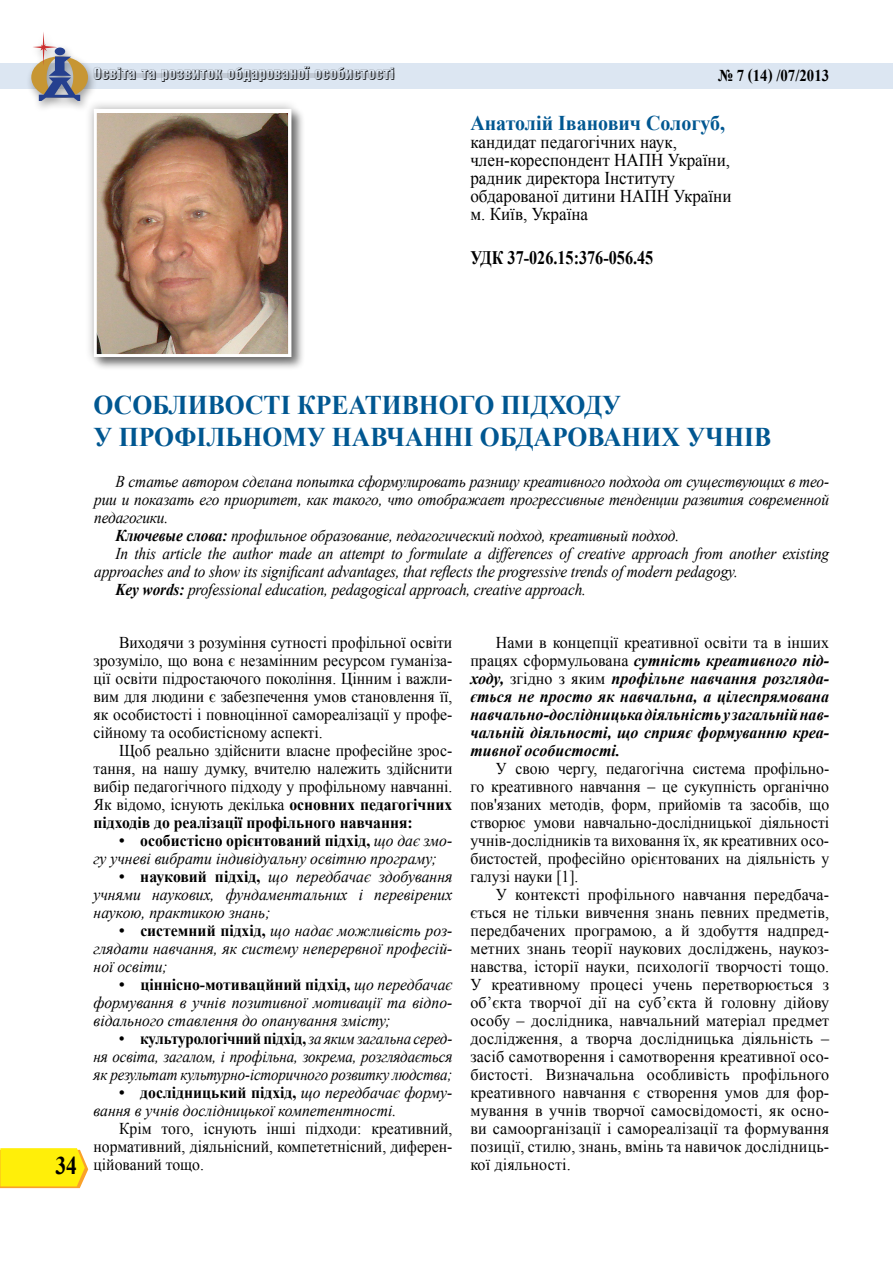
<style>
.page{position:relative;width:893px;height:1263px;background:#fff}
.page>*{position:absolute;margin:0;border:0;box-sizing:border-box;transform-origin:0 0}
.t1{font:700 27px/31.5px "Times New Roman";color:#005791;scale:.95 1}
.t2{font:700 25.5px "Times New Roman";color:#000;scale:.85 1}
.t3{font:700 21px "Times New Roman";color:#005791;scale:.95 1}
.t4{font:700 19.05px "Times New Roman";color:#000;scale:.85 1}
.t5{font:18px/18px "Times New Roman";color:#000;scale:.95 1}
.t6{font:16.5px/18px "Times New Roman";color:#000;text-align:justify;scale:.95 1}
.t7{font:16.5px/18px "Times New Roman";color:#000;text-align:justify}
.t8{font:italic 16.5px "Times New Roman";letter-spacing:-.01em;color:#000;scale:.93 1}
.t9{font:italic 16.5px/18px "Times New Roman";letter-spacing:-.01em;color:#000;text-align:justify;scale:.95 1}
.t10{font:italic 700 16.5px/18px "Times New Roman";letter-spacing:.005em;color:#000;text-align:justify}
.t11{font:italic 16.5px/18px "Times New Roman";letter-spacing:-.01em;color:#000;text-align:justify;scale:.91 1}
.t12{font:16.5px "Helios Compr Shadow";color:#000}
.t13{font:700 16.5px "Times New Roman";color:#000;scale:.9 1}
.s1{font-weight:700}
.s2{font-weight:700;font-style:normal}
.s3{font-weight:400;font-style:normal}
</style>
<div class="page">
<div style="left:1px;top:63px;width:892px;height:26px;background:#dce6f2"></div>
<svg style="left:0;top:1148px;width:88px;height:40px;background:#feea18"></svg>
<hr style="left:94px;top:73px;width:300px;height:4px;background:#c2cad5">
<div style="left:26px;top:30px;width:72px;height:82px;background:#000;opacity:.37"></div>
<svg style="left:31px;top:31px;width:57px;height:70px"></svg>
<div style="left:92px;top:107px;width:214px;height:264px;background:#000;opacity:.5"></div>
<div style="left:84px;top:99px;width:217px;height:267px;background:#000;opacity:.3"></div>
<img style="left:98px;top:113px;width:189px;height:240px">
<div style="left:94px;top:109px;width:197px;height:248px;border:3px solid #fff"></div>
<p class="t12" style="left:94px;top:65px;width:303px">Освіта та розвиток обдарованої особистості</p>
<p class="t13" style="left:718px;top:64px;width:125px">№ 7 (14) /07/2013</p>
<p class="t3" style="left:470px;top:108px;width:270px">Анатолій Іванович Сологуб,</p>
<p class="t5" style="left:470px;top:132px;width:276px">кандидат педагогічних наук, член-кореспондент НАПН України, радник директора Інституту обдарованої дитини НАПН України м. Київ, Україна</p>
<p class="t4" style="left:470px;top:245px;width:217px">УДК 37-026.15:376-056.45</p>
<h2 class="t2" style="left:55px;top:1148px;width:27px">34</h2>
<h1 class="t1" style="left:94px;top:389px;width:715px">ОСОБЛИВОСТІ КРЕАТИВНОГО ПІДХОДУ<br>У ПРОФІЛЬНОМУ НАВЧАННІ ОБДАРОВАНИХ УЧНІВ</h1>
<p class="t8" style="left:116px;top:471px;width:769px">В статье автором сделана попытка сформулировать разницу креативного подхода от существующих в тео-</p>
<p class="t8" style="left:94px;top:489px;width:792px">рии и показать его приоритет, как такого, что отображает прогрессивные тенденции развития современной</p>
<p class="t8" style="left:94px;top:507px;width:81px">педагогики.</p>
<p class="t8" style="left:116px;top:525px;width:608px"><span class="s1">Ключевые слова:</span> профильное образование, педагогический подход, креативный подход.</p>
<p class="t8" style="left:116px;top:543px;width:769px">In this article the author made an attempt to formulate a differences of creative approach from another existing</p>
<p class="t8" style="left:94px;top:561px;width:694px">approaches and to show its significant advantages, that reflects the progressive trends of modern pedagogy.</p>
<p class="t8" style="left:116px;top:579px;width:507px"><span class="s1">Key words:</span> professional education, pedagogical approach, creative approach.</p>
<p class="t6" style="left:94px;top:633px;width:379px;text-indent:26px">Виходячи з розуміння сутності профільної освіти зрозуміло, що вона є незамінним ресурсом гуманіза&shy;ції освіти підростаючого покоління. Цінним і важли&shy;вим для людини є забезпечення умов становлення її, як особистості і повноцінної самореалізації у профе&shy;сійному та особистісному аспекті.</p>
<p class="t6" style="left:94px;top:741px;width:379px;text-indent:26px">Щоб реально здійснити власне професійне зрос&shy;тання, на нашу думку, вчителю належить здійснити вибір педагогічного підходу у профільному навчанні.<br>Як відомо, існують декілька <span class="s1">основних педагогічних підходів до реалізації профільного навчання:</span></p>
<p class="t9" style="left:94px;top:831px;width:379px;text-indent:26px"><span class="s2">• особистісно орієнтований підхід,</span> що дає змо&shy;гу учневі вибрати індивідуальну освітню програму;</p>
<p class="t9" style="left:94px;top:867px;width:379px;text-indent:26px"><span class="s2">• науковий підхід,</span> що передбачає здобування учнями наукових, фундаментальних і перевірених наукою, практикою знань;</p>
<p class="t9" style="left:94px;top:921px;width:379px;text-indent:26px"><span class="s2">• системний підхід,</span> що надає можливість роз&shy;глядати навчання, як систему неперервної професій&shy;ної освіти;</p>
<p class="t9" style="left:94px;top:975px;width:379px;text-indent:26px"><span class="s2">• ціннісно-мотивацйний підхід,</span> що передбачає формування в учнів позитивної мотивації та відпо&shy;відального ставлення до опанування змісту;</p>
<p class="t11" style="left:94px;top:1029px;width:396px;text-indent:26px"><span class="s2">• культурологічний підхід,</span> за яким загальна серед&shy;ня освіта, загалом, і профільна, зокрема, розглядається як результат культурно-історичного розвитку людства;</p>
<p class="t9" style="left:94px;top:1083px;width:379px;text-indent:26px"><span class="s2">• дослідницький підхід,</span> що передбачає форму&shy;вання в учнів дослідницької компетентності.</p>
<p class="t6" style="left:94px;top:1119px;width:379px;text-indent:26px">Крім того, існують інші підходи: креативний, нормативний, діяльнісний, компететнісний, диферен&shy;ційований тощо.</p>
<p class="t10" style="left:470px;top:633px;width:360px;text-indent:26px"><span class="s3">Нами в концепції креативної освіти та в інших працях сформульована</span> сутність креативного під&shy;ходу, <span class="s3">згідно з яким</span> профільне навчання розгляда&shy;ється не просто як навчальна, а цілеспрямована навчально-дослідницька діяльність у загальній нав&shy;чальній діяльності, що сприяє формуванню креа&shy;тивної особистості.</p>
<p class="t6" style="left:470px;top:759px;width:379px;text-indent:26px">У свою чергу, педагогічна система профільно&shy;го креативного навчання – це сукупність органічно пов'язаних методів, форм, прийомів та засобів, що створює умови навчально-дослідницької діяльності учнів-дослідників та виховання їх, як креативних осо&shy;бистостей, професійно орієнтованих на діяльність у галузі науки [1].</p>
<p class="t7" style="left:470px;top:885px;width:360px;text-indent:26px">У контексті профільного навчання передбача&shy;ється не тільки вивчення знань певних предметів, передбачених програмою, а й здобуття надпред&shy;метних знань теорії наукових досліджень, наукоз&shy;навства, історії науки, психології творчості тощо.<br>У креативному процесі учень перетворюється з об’єкта творчої дії на суб’єкта й головну дійову особу – дослідника, навчальний матеріал предмет дослідження, а творча дослідницька діяльність – засіб самотворення і самотворення креативної осо&shy;бистості. Визначальна особливість профільного креативного навчання є створення умов для фор&shy;мування в учнів творчої самосвідомості, як осно&shy;ви самоорганізації і самореалізації та формування позиції, стилю, знань, вмінь та навичок дослідниць&shy;кої діяльності.</p>
</div>
